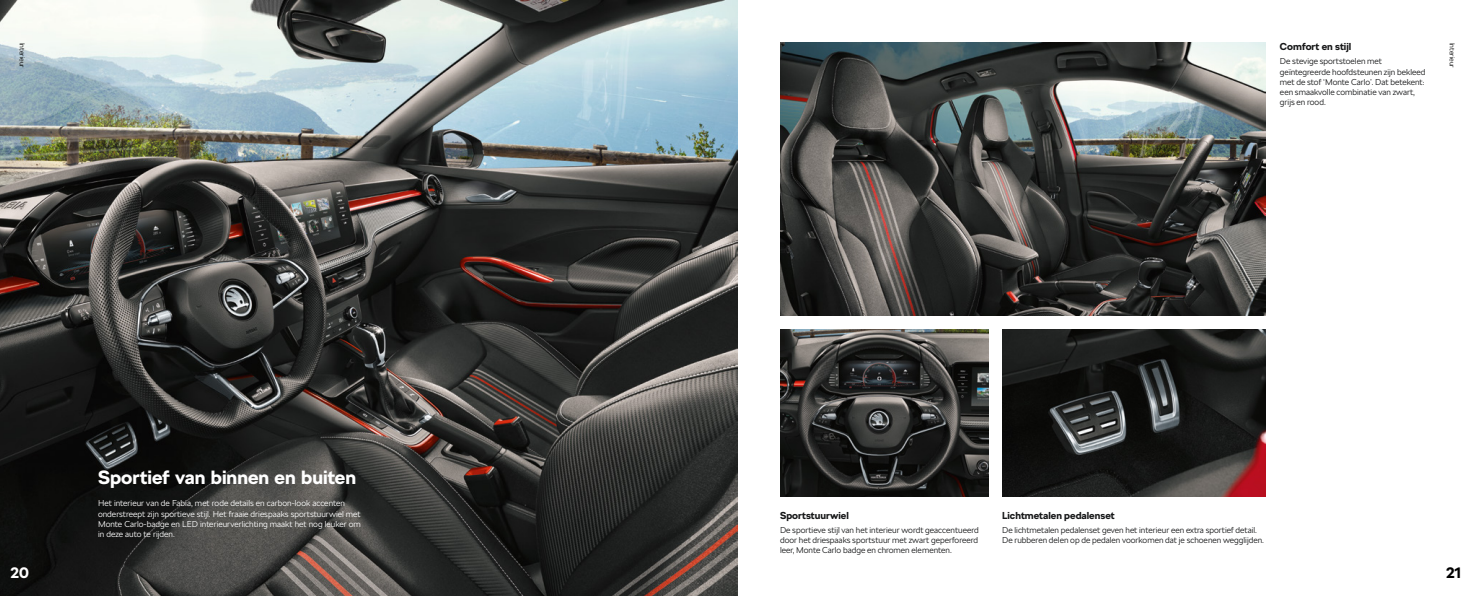
<style>
.page{position:relative;width:1475px;height:596px;background:#fff}
.page>*{position:absolute;margin:0;border:0;box-sizing:border-box;transform-origin:0 0}
.t1{font:700 19px "SKODA Next";color:#fff}
.t2{font:700 15px "SKODA Next";color:#000}
.t3{font:700 15px "SKODA Next";color:#fff}
.t4{font:700 10px "SKODA Next";color:#161718}
.t5{font:300 8.5px/10.2px "SKODA Next";color:#161718}
.t6{font:300 8.5px/10.2px "SKODA Next";color:#fff}
.t7{font:300 7px "SKODA Next";color:#000}
</style>
<div class="page">
<hr style="left:737px;top:0;width:1px;height:595px;background:#000">
<img style="left:0;top:0;width:737px;height:595px">
<img style="left:780px;top:43px;width:485px;height:272px">
<img style="left:780px;top:329px;width:207px;height:167px">
<img style="left:1002px;top:329px;width:263px;height:167px">
<p class="t7" style="left:26px;top:43px;width:27px;rotate:90deg">Interieur</p>
<p class="t4" style="left:1279px;top:41px;width:73px">Comfort en stijl</p>
<p class="t5" style="left:1279px;top:56px;width:147px">De stevige sportstoelen met geïntegreerde hoofdsteunen zijn bekleed met de stof ‘Monte Carlo’. Dat betekent: een smaakvolle combinatie van zwart, grijs en rood.</p>
<p class="t7" style="left:1455px;top:43px;width:27px;rotate:90deg">Interieur</p>
<h2 class="t3" style="left:11px;top:563px;width:20px">20</h2>
<h1 class="t1" style="left:98px;top:465px;width:259px">Sportief van binnen en buiten</h1>
<p class="t6" style="left:98px;top:498px;width:264px">Het interieur van de Fabia, met rode details en carbon-look accenten onderstreept zijn sportieve stijl. Het fraaie driespaaks sportstuurwiel met Monte Carlo-badge en LED interieurverlichting maakt het nog leuker om in deze auto te rijden.</p>
<p class="t4" style="left:780px;top:509px;width:70px">Sportstuurwiel</p>
<p class="t5" style="left:780px;top:524px;width:200px;text-align:justify">De sportieve stijl van het interieur wordt geaccentueerd door het driespaaks sportstuur met zwart geperforeerd leer, Monte Carlo badge en chromen elementen.</p>
<p class="t4" style="left:1002px;top:509px;width:114px">Lichtmetalen pedalenset</p>
<p class="t5" style="left:1002px;top:524px;width:263px">De lichtmetalen pedalenset geven het interieur een extra sportief detail.<br>De rubberen delen op de pedalen voorkomen dat je schoenen wegglijden.</p>
<h2 class="t2" style="left:1445px;top:563px;width:16px">21</h2>
</div>
